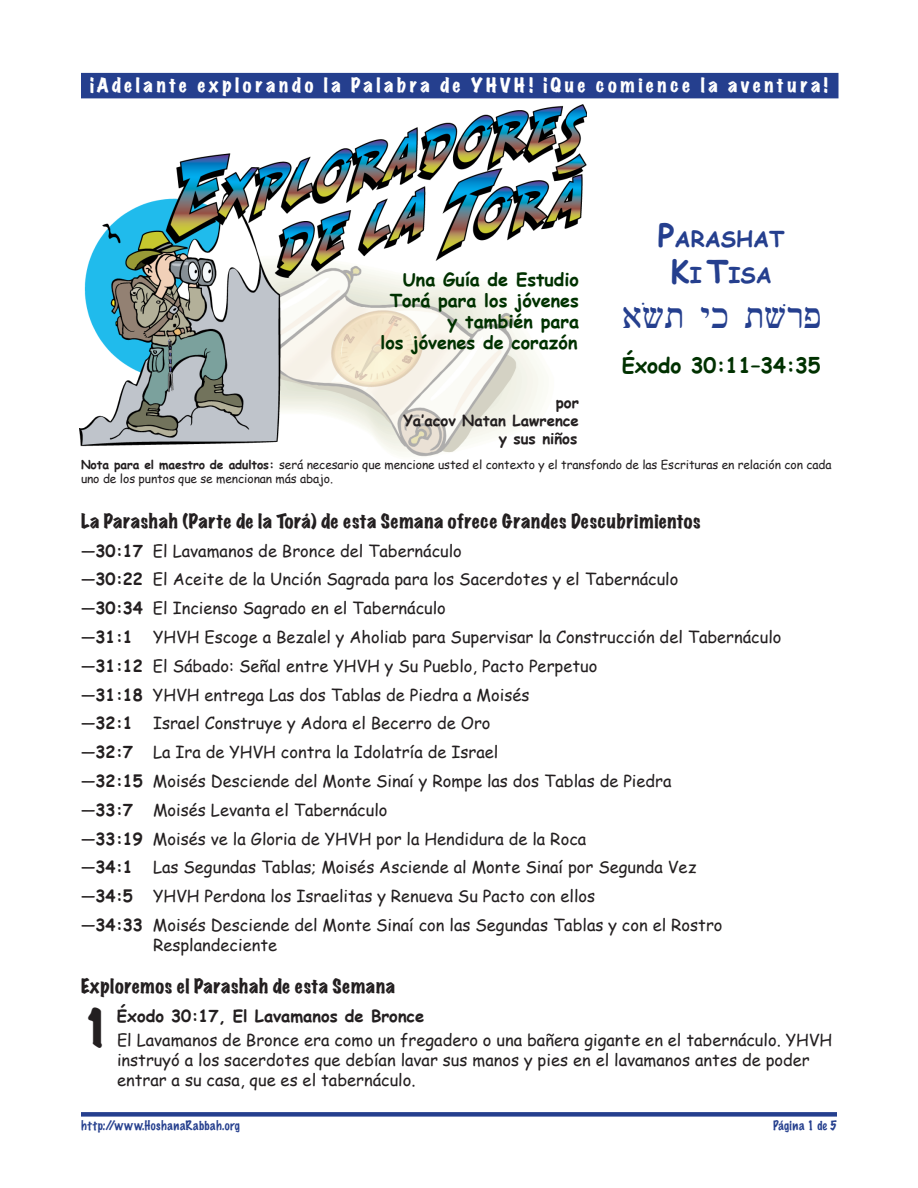
<style>
.page{position:relative;width:918px;height:1188px;background:#fff}
.page>*{position:absolute;margin:0;border:0;box-sizing:border-box;transform-origin:0 0}
.TE___hanging_indent{font:expanded 46.5px "Marker Felt";color:#231f20}
.TE_Parasha_Hebrew{font:45px "Sefer";color:#253f8e}
.TE_Parashah_Title{font:700 22.05px/36px "Comic Sans MS";color:#253f8e;text-align:center}
.TE_Parashah_Scriptu{font:700 21px "Comic Sans MS";color:#003100}
.TE_Section_Heads_le{font:expanded 18px "Marker Felt";letter-spacing:.035em;color:#231f20}
.TE_Una_Guia_de_Estu{font:700 18px/21px "Comic Sans MS";color:#003100;text-align:right}
.TE_Onward___Upward{font:expanded 18px "Marker Felt";letter-spacing:.195em;color:#fff}
.TE_Great_Discoverie{font:16.5px/19.8px "Comic Sans MS";color:#231f20}
.TE_indent_left_2p{font:16.5px/19.8px "Comic Sans MS";color:#231f20}
.TE___hanging_indent-2{font:700 16.5px "Comic Sans MS";color:#231f20}
.TE_por_Ya_acov_Nata{font:700 15px/18px "Comic Sans MS";color:#231f20;text-align:right}
.TE_SP_Note_at_begin{font:12px/14.2px "Comic Sans MS";letter-spacing:-.01em;color:#231f20}
.TE_Master_Page_Foot{font:100 12px "Marker Felt";letter-spacing:.045em;color:#253f8e}
.TE_Master_Page_Foot-2{font:100 12px "Marker Felt";letter-spacing:.015em;color:#253f8e}
.s1{font-size:31.5px}
.s2{font-weight:700}
</style>
<div class="page">
<img style="left:80px;top:104px;width:506px;height:353px">
<div style="left:81px;top:1112px;width:756px;height:5px;background:#253f8e"></div>
<div style="left:81px;top:73px;width:757px;height:25px;background:#253f8e"></div>
<p class="TE_Onward___Upward" style="left:90px;top:72px;width:739px">¡Adelante explorando la Palabra de YHVH! ¡Que comience la aventura!</p>
<p class="TE_Una_Guia_de_Estu" style="left:381px;top:269px;width:200px">Una Guía de Estudio<br>Torá para los jóvenes y también para<br>los jóvenes de corazón</p>
<p class="TE_Parashah_Title" style="left:658px;top:221px;width:128px"><span class="s1">P</span>ARASHAT<br><span class="s1">K</span>I <span class="s1">T</span>ISA</p>
<p class="TE_Parasha_Hebrew" style="left:621px;top:292px;width:201px">Tå, HF ,ARP</p>
<p class="TE_Parashah_Scriptu" style="left:622px;top:350px;width:201px">Éxodo 30:11–34:35</p>
<p class="TE_por_Ya_acov_Nata" style="left:403px;top:393px;width:177px">por<br>Ya’acov Natan Lawrence y sus niños</p>
<p class="TE_SP_Note_at_begin" style="left:81px;top:457px;width:752px"><span class="s2">Nota para el maestro de adultos:</span> será necesario que mencione usted el contexto y el transfondo de las Escrituras en relación con cada uno de los puntos que se mencionan más abajo.</p>
<p class="TE_Section_Heads_le" style="left:81px;top:508px;width:621px">La Parashah (Parte de la Torá) de esta Semana ofrece Grandes Descubrimientos</p>
<p class="TE_Great_Discoverie" style="left:81px;top:540px;width:382px">—<span class="s2">30:17</span> El Lavamanos de Bronce del Tabernáculo</p>
<p class="TE_Great_Discoverie" style="left:81px;top:569px;width:599px">—<span class="s2">30:22</span> El Aceite de la Unción Sagrada para los Sacerdotes y el Tabernáculo</p>
<p class="TE_Great_Discoverie" style="left:81px;top:598px;width:366px">—<span class="s2">30:34</span> El Incienso Sagrado en el Tabernáculo</p>
<p class="TE_Great_Discoverie" style="left:81px;top:627px;width:702px">—<span class="s2">31:1</span> YHVH Escoge a Bezalel y Aholiab para Supervisar la Construcción del Tabernáculo</p>
<p class="TE_Great_Discoverie" style="left:81px;top:655px;width:518px">—<span class="s2">31:12</span> El Sábado: Señal entre YHVH y Su Pueblo, Pacto Perpetuo</p>
<p class="TE_Great_Discoverie" style="left:81px;top:684px;width:450px">—<span class="s2">31:18</span> YHVH entrega Las dos Tablas de Piedra a Moisés</p>
<p class="TE_Great_Discoverie" style="left:81px;top:713px;width:411px">—<span class="s2">32:1</span> Israel Construye y Adora el Becerro de Oro</p>
<p class="TE_Great_Discoverie" style="left:81px;top:742px;width:419px">—<span class="s2">32:7</span> La Ira de YHVH contra la Idolatría de Israel</p>
<p class="TE_Great_Discoverie" style="left:81px;top:771px;width:592px">—<span class="s2">32:15</span> Moisés Desciende del Monte Sinaí y Rompe las dos Tablas de Piedra</p>
<p class="TE_Great_Discoverie" style="left:81px;top:799px;width:308px">—<span class="s2">33:7</span> Moisés Levanta el Tabernáculo</p>
<p class="TE_Great_Discoverie" style="left:81px;top:828px;width:507px">—<span class="s2">33:19</span> Moisés ve la Gloria de YHVH por la Hendidura de la Roca</p>
<p class="TE_Great_Discoverie" style="left:81px;top:857px;width:617px">—<span class="s2">34:1</span> Las Segundas Tablas; Moisés Asciende al Monte Sinaí por Segunda Vez</p>
<p class="TE_Great_Discoverie" style="left:81px;top:886px;width:516px">—<span class="s2">34:5</span> YHVH Perdona los Israelitas y Renueva Su Pacto con ellos</p>
<p class="TE_Great_Discoverie" style="left:153px;top:915px;width:571px;text-indent:-72px">—<span class="s2">34:33</span> Moisés Desciende del Monte Sinaí con las Segundas Tablas y con el Rostro<br>Resplandeciente</p>
<p class="TE_Section_Heads_le" style="left:81px;top:973px;width:316px">Exploremos el Parashah de esta Semana</p>
<p class="TE___hanging_indent" style="left:81px;top:994px;width:32px">1</p>
<p class="TE___hanging_indent-2" style="left:117px;top:1004px;width:309px">Éxodo 30:17, El Lavamanos de Bronce</p>
<p class="TE_indent_left_2p" style="left:117px;top:1030px;width:717px">El Lavamanos de Bronce era como un fregadero o una bañera gigante en el tabernáculo. YHVH instruyó a los sacerdotes que debían lavar sus manos y pies en el lavamanos antes de poder entrar a su casa, que es el tabernáculo.</p>
<p class="TE_Master_Page_Foot" style="left:81px;top:1117px;width:161px">http://www.HoshanaRabbah.org</p>
<p class="TE_Master_Page_Foot-2" style="left:773px;top:1117px;width:65px">Página 1 de 5</p>
</div>
